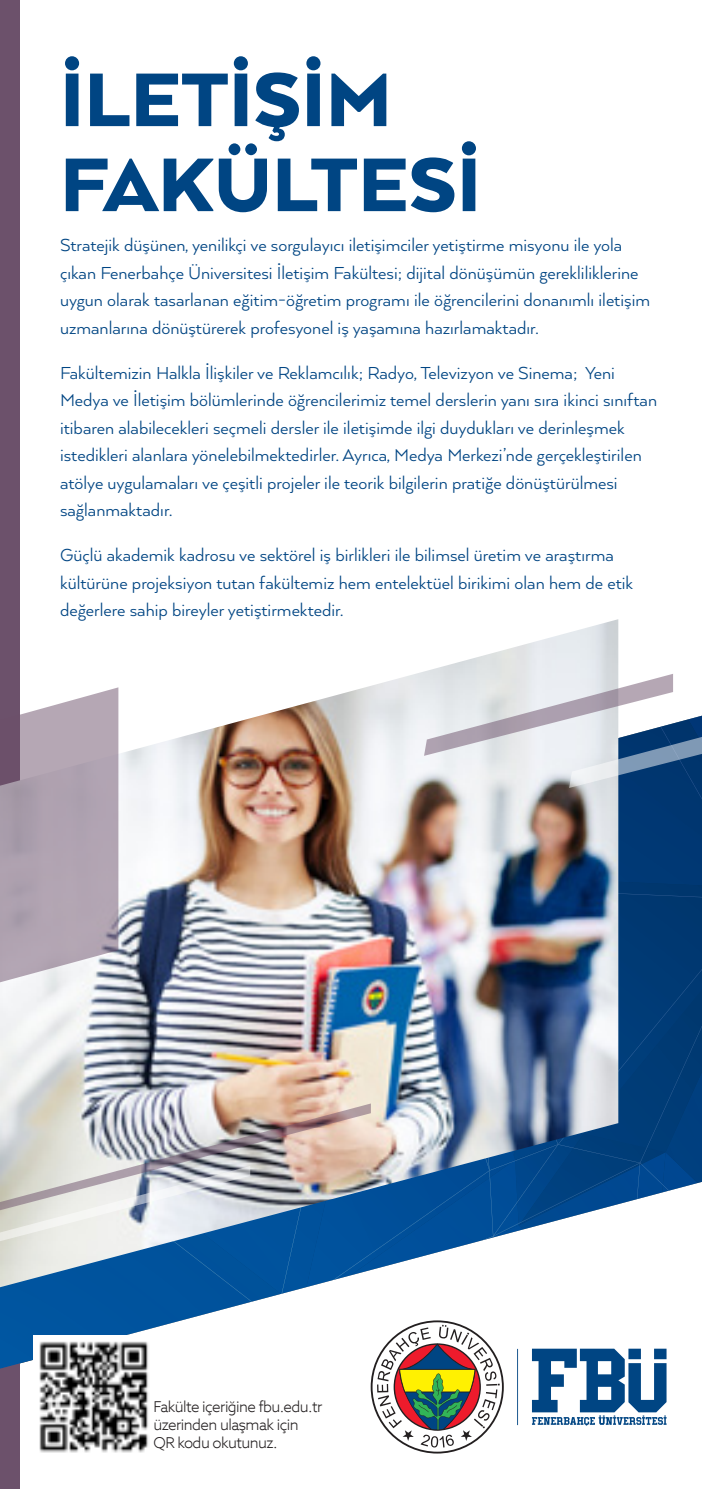
<style>
.page{position:relative;width:702px;height:1489px;background:#fff}
.page>*{position:absolute;margin:0;border:0;box-sizing:border-box;transform-origin:0 0}
.t1{font:900 87.5px/85px "Arquitecta";color:#004583}
.t2{font:20px/27.5px "Arquitecta";color:#004583}
.t3{font:300 15px/18px "Azo Sans";letter-spacing:-.035em;color:#231f20}
</style>
<div class="page">
<div style="left:0;top:0;width:20px;height:1488px;background:#6c516b"></div>
<img style="left:420px;top:619px;width:198px;height:54px">
<img style="left:0;top:673px;width:702px;height:780px">
<img style="left:33px;top:1335px;width:120px;height:118px">
<h1 class="t1" style="left:60px;top:55px;width:422px">İLETİŞİM<br>FAKÜLTESİ</h1>
<p class="t2" style="left:60px;top:231px;width:591px">Stratejik düşünen, yenilikçi ve sorgulayıcı iletişimciler yetiştirme misyonu ile yola çıkan Fenerbahçe Üniversitesi İletişim Fakültesi; dijital dönüşümün gerekliliklerine uygun olarak tasarlanan eğitim-öğretim programı ile öğrencilerini donanımlı iletişim uzmanlarına dönüştürerek profesyonel iş yaşamına hazırlamaktadır.</p>
<p class="t2" style="left:60px;top:358px;width:598px">Fakültemizin Halkla İlişkiler ve Reklamcılık; Radyo, Televizyon ve Sinema; Yeni Medya ve İletişim bölümlerinde öğrencilerimiz temel derslerin yanı sıra ikinci sınıftan itibaren alabilecekleri seçmeli dersler ile iletişimde ilgi duydukları ve derinleşmek istedikleri alanlara yönelebilmektedirler. Ayrıca, Medya Merkezi’nde gerçekleştirilen atölye uygulamaları ve çeşitli projeler ile teorik bilgilerin pratiğe dönüştürülmesi sağlanmaktadır.</p>
<p class="t2" style="left:60px;top:541px;width:574px">Güçlü akademik kadrosu ve sektörel iş birlikleri ile bilimsel üretim ve araştırma kültürüne projeksiyon tutan fakültemiz hem entelektüel birikimi olan hem de etik değerlere sahip bireyler yetiştirmektedir.</p>
<p class="t3" style="left:153px;top:1397px;width:170px">Fakülte içeriğine fbu.edu.tr üzerinden ulaşmak için<br>QR kodu okutunuz.</p>
</div>
